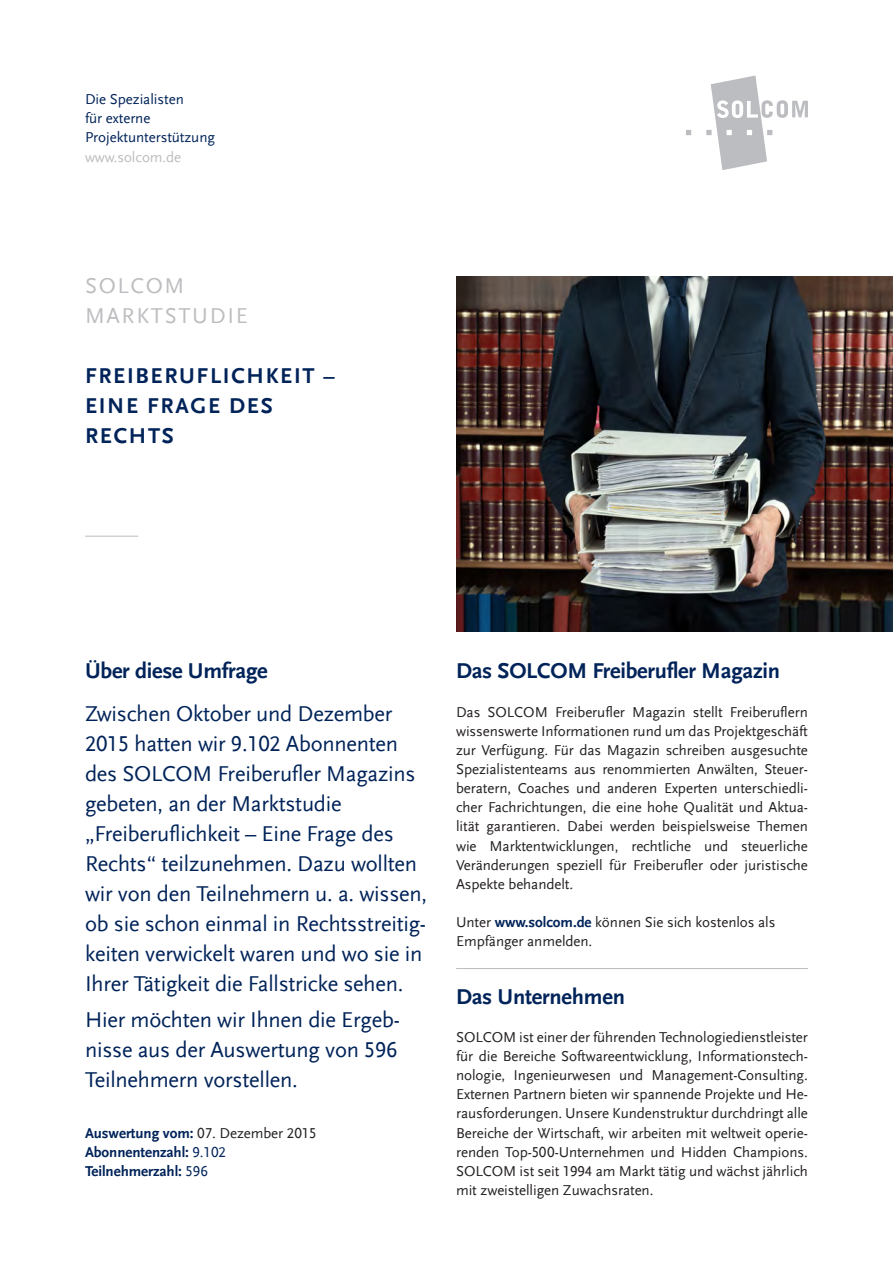
<style>
.page{position:relative;width:893px;height:1263px;background:#fff}
.page>*{position:absolute;margin:0;border:0;box-sizing:border-box;transform-origin:0 0}
.t1{font:22.5px/30px "Scala Sans LF";letter-spacing:-.01em;color:#002359}
.t2{font:700 22.5px "Scala Sans LF";letter-spacing:-.01em;color:#002359}
.t3{font:700 22.5px/30px "Scala Sans LF";letter-spacing:.075em;color:#002359}
.t4{font:22.5px/30px "Scala Sans LF";letter-spacing:.075em;color:#bcbdc0}
.t5{font:15px/19.2px "Scala Sans LF";letter-spacing:-.005em;color:#231f20;text-align:justify}
.t6{font:700 15px/19.2px "Scala Sans LF";letter-spacing:-.005em;color:#002359}
.t7{font:15px/19.2px "Scala Sans LF";letter-spacing:-.005em;color:#002359}
.t8{font:15px "Scala Sans LF";letter-spacing:-.005em;color:#bcbdc0}
.s1{font-weight:400;color:#231f20}
.s2{font-weight:400}
.s3{font-weight:700;color:#002359}
</style>
<div class="page">
<img style="left:456px;top:276px;width:437px;height:355px">
<svg style="left:686px;top:75px;width:122px;height:95px"></svg>
<hr style="left:456px;top:968px;width:352px;height:1px;background:#bcbdc0">
<hr style="left:85px;top:536px;width:53px;height:1px;background:#bcbdc0">
<p class="t7" style="left:85px;top:90px;width:132px">Die Spezialisten<br>für externe<br>Projektunterstützung</p>
<p class="t8" style="left:85px;top:149px;width:98px">www.solcom.de</p>
<h1 class="t4" style="left:85px;top:271px;width:164px">SOLCOM<br>MARKTSTUDIE</h1>
<h1 class="t3" style="left:85px;top:361px;width:251px">FREIBERUFLICHKEIT –<br>EINE FRAGE DES<br>RECHTS</h1>
<h1 class="t2" style="left:85px;top:658px;width:184px">Über diese Umfrage</h1>
<p class="t1" style="left:85px;top:699px;width:344px">Zwischen Oktober und Dezember 2015 hatten wir 9.102 Abonnenten des SOLCOM Freiberufler Magazins gebeten, an der Marktstudie „Freiberuflichkeit – Eine Frage des Rechts“ teilzunehmen. Dazu wollten wir von den Teilnehmern u. a. wissen, ob sie schon einmal in Rechtsstreitig&shy;keiten verwickelt waren und wo sie in Ihrer Tätigkeit die Fallstricke sehen.</p>
<h1 class="t1" style="left:85px;top:1005px;width:316px;text-align:justify">Hier möchten wir Ihnen die Ergeb&shy;nisse aus der Auswertung von 596<br>Teilnehmern vorstellen.</h1>
<p class="t6" style="left:85px;top:1123px;width:233px">Auswertung vom: <span class="s1">07. Dezember 2015<br></span>Abonnentenzahl: <span class="s2">9.102<br></span>Teilnehmerzahl: <span class="s2">596</span></p>
<h1 class="t2" style="left:456px;top:658px;width:325px">Das SOLCOM Freiberufler Magazin</h1>
<p class="t5" style="left:456px;top:702px;width:353px">Das SOLCOM Freiberufler Magazin stellt Freiberuflern wissenswerte Informationen rund um das Projektgeschäft zur Verfügung. Für das Magazin schreiben ausgesuchte Spezialistenteams aus renommierten Anwälten, Steuer&shy;beratern, Coaches und anderen Experten unterschiedli&shy;cher Fachrichtungen, die eine hohe Qualität und Aktua&shy;lität garantieren. Dabei werden beispielsweise Themen wie Marktentwicklungen, rechtliche und steuerliche Veränderungen speziell für Freiberufler oder juristische Aspekte behandelt.</p>
<p class="t5" style="left:456px;top:913px;width:321px">Unter <span class="s3">www.solcom.de</span> können Sie sich kostenlos als<br>Empfänger anmelden.</p>
<h1 class="t2" style="left:456px;top:983px;width:170px">Das Unternehmen</h1>
<p class="t5" style="left:456px;top:1028px;width:353px">SOLCOM ist einer der führenden Technologiedienstleister für die Bereiche Softwareentwicklung, Informationstech&shy;nologie, Ingenieurwesen und Management-Consulting.<br>Externen Partnern bieten wir spannende Projekte und He&shy;rausforderungen. Unsere Kundenstruktur durchdringt alle Bereiche der Wirtschaft, wir arbeiten mit weltweit operie&shy;renden Top-500-Unternehmen und Hidden Champions.<br>SOLCOM ist seit 1994 am Markt tätig und wächst jährlich mit zweistelligen Zuwachsraten.</p>
</div>
